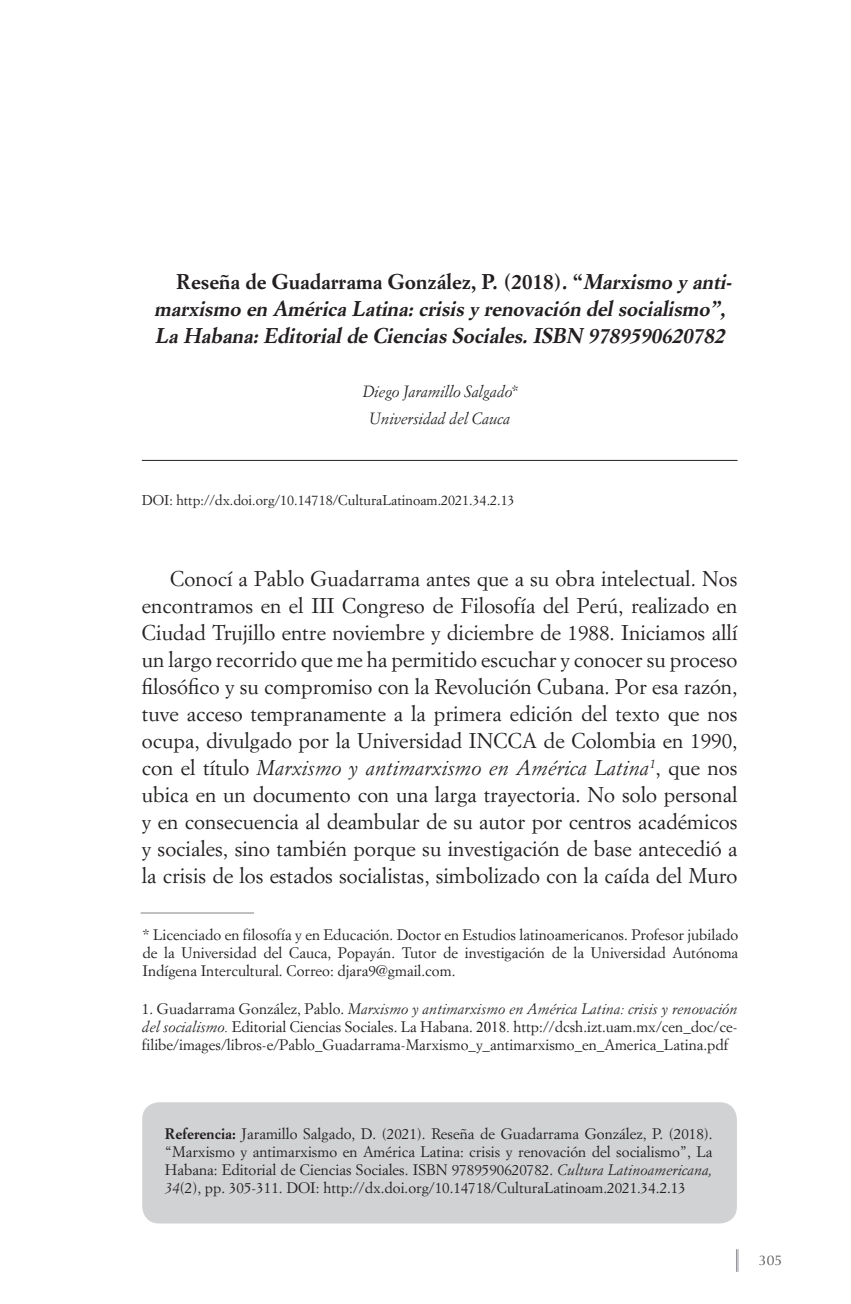
<style>
.page{position:relative;width:851px;height:1304px;background:#fff}
.page>*{position:absolute;margin:0;border:0;box-sizing:border-box;transform-origin:0 0}
.TEXTO_CORRIDO{font:21px/27px "Simoncini Garamond Std";color:#231f20;text-align:justify}
.TEXTO_CORRIDO-2{font:italic 700 21px/27px "Simoncini Garamond Std";color:#231f20}
.AuTOR{font:italic 16px "Simoncini Garamond Std";letter-spacing:-.01em;color:#231f20}
.Notas{font:15px/18px "Simoncini Garamond Std";color:#231f20;text-align:justify}
.DOI{font:14px "Simoncini Garamond Std";color:#231f20}
.TEXTO_CORRIDO-3{font:14px "Optima";color:#57585a}
.s1{font-style:normal}
.s2{font-style:italic}
.s3{font-family:"Times New Roman"}
.s4{font-weight:700}
</style>
<div class="page">
<svg style="left:736px;top:1249px;width:2px;height:23px"></svg>
<div style="left:142px;top:1102px;width:594px;height:121px;background:#d1d2d4;border-radius:17px"></div>
<hr style="left:142px;top:460px;width:595px;height:1px;background:#231f20">
<hr style="left:140px;top:912px;width:114px;height:1px;background:#808285">
<p class="TEXTO_CORRIDO-2" style="left:154px;top:268px;width:583px;text-indent:22px"><span class="s1">Reseña de Guadarrama González, P. (2018). “</span>Marxismo y anti&shy;marxismo en América Latina:crisisy renovación delsocialismo”,<br>La Habana:Editorialde CienciasSociales.ISBN 9789590620782</p>
<p class="AuTOR" style="left:362px;top:381px;width:155px">Diego Jaramillo Salgado*</p>
<p class="AuTOR" style="left:369px;top:408px;width:142px">Universidad del Cauca</p>
<p class="DOI" style="left:142px;top:491px;width:374px">DOI: http://dx.doi.org/10.14718/CulturaLatinoam.2021.34.2.13</p>
<p class="TEXTO_CORRIDO" style="left:142px;top:564px;width:597px;text-indent:28px">Conocí a Pablo Guadarrama antes que a su obra intelectual. Nos encontramos en el III Congreso de Filosofía del Perú, realizado en Ciudad Trujillo entre noviembre y diciembre de 1988. Iniciamos allí un largo recorrido que me ha permitido escuchar y conocer su proceso filosófico y su compromiso con la Revolución Cubana. Por esa razón, tuve acceso tempranamente a la primera edición del texto que nos ocupa, divulgado por la Universidad INCCA de Colombia en 1990, con el título <span class="s2">Marxismo y antimarxismo en América Latina</span><sup>1</sup>, que nos ubica en un documento con una larga trayectoria. No solo personal y en consecuencia al deambular de su autor por centros académicos y sociales, sino también porque su investigación de base antecedió a la crisis de los estados socialistas, simbolizado con la caída del Muro</p>
<p class="Notas" style="left:142px;top:926px;width:597px">* Licenciado en filosofía y en Educación. Doctor en Estudios latinoamericanos. Profesor jubilado de la Universidad del Cauca, Popayán. Tutor de investigación de la Universidad Autónoma Indígena Intercultural. Correo: djara9@gmail.com.</p>
<p class="Notas" style="left:142px;top:1000px;width:597px">1. Guadarrama González, Pablo. <span class="s2">Marxismo y antimarxismo en América Latina: crisis y renovación del socialismo.</span> Editorial Ciencias Sociales. La Habana. <span class="s3">2018.</span> http://dcsh.izt.uam.mx/cen_doc/ce&shy;filibe/images/libros-e/Pablo_Guadarrama-Marxismo_y_antimarxismo_en_America_Latina.pdf</p>
<p class="Notas" style="left:165px;top:1125px;width:549px"><span class="s4">Referencia:</span> Jaramillo Salgado, D. (2021). Reseña de Guadarrama González, P. (2018). “Marxismo y antimarxismo en América Latina: crisis y renovación del socialismo”, La Habana: Editorial de Ciencias Sociales. ISBN 9789590620782. <span class="s2">Cultura Latinoamericana, 34</span>(2), pp. 305-311. DOI: http://dx.doi.org/10.14718/CulturaLatinoam.2021.34.2.13</p>
<p class="TEXTO_CORRIDO-3" style="left:758px;top:1252px;width:25px">305</p>
</div>
